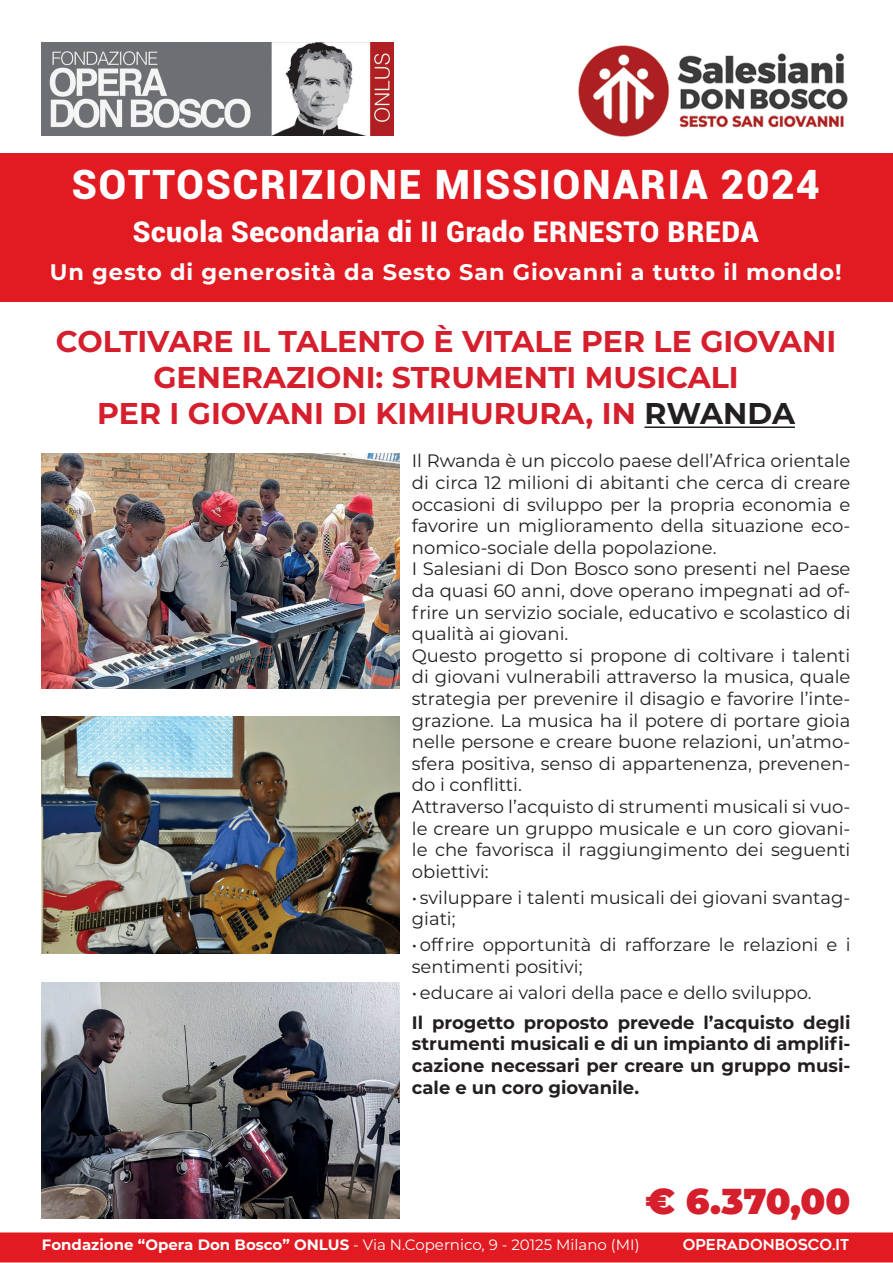
<style>
.page{position:relative;width:893px;height:1263px;background:#fff}
.page>*{position:absolute;margin:0;border:0;box-sizing:border-box;transform-origin:0 0}
.t1{font:900 40.5px "Roboto";letter-spacing:.04em;color:#fff}
.t2{font:900 36px "Montserrat";color:#d61f2d}
.t3{font:700 30px/36px "Montserrat";color:#d61f2d;text-align:center}
.t4{font:900 28.5px "Roboto";letter-spacing:.02em;color:#fff}
.t5{font:700 22.5px "Montserrat";letter-spacing:.04em;color:#fff}
.t6{font:18px/21.6px "Montserrat";color:#231f20}
.t7{font:700 18px/21.6px "Montserrat";color:#231f20;text-align:justify}
.t8{font:15px "Montserrat";color:#fff}
.t9{font:15px "Geometos";color:#fff}
.s1{color:#231f20}
.s2{font-weight:700}
</style>
<div class="page">
<div style="left:0;top:153px;width:893px;height:149px;background:#e21a21"></div>
<div style="left:0;top:1232px;width:893px;height:30px;background:#e21a21"></div>
<img style="left:42px;top:43px;width:351px;height:92px">
<hr style="left:644px;top:426px;width:151px;height:2px;background:#231f20">
<img style="left:578px;top:45px;width:270px;height:92px">
<img style="left:42px;top:454px;width:357px;height:234px">
<img style="left:42px;top:717px;width:357px;height:237px">
<img style="left:42px;top:982px;width:357px;height:237px">
<h1 class="t1" style="left:72px;top:156px;width:749px">SOTTOSCRIZIONE MISSIONARIA 2024</h1>
<h3 class="t4" style="left:133px;top:212px;width:627px">Scuola Secondaria di II Grado ERNESTO BREDA</h3>
<p class="t5" style="left:50px;top:256px;width:793px">Un gesto di generosità da Sesto San Giovanni a tutto il mondo!</p>
<h3 class="t3" style="left:56px;top:322px;width:782px">COLTIVARE IL TALENTO È VITALE PER LE GIOVANI<br>GENERAZIONI: STRUMENTI MUSICALI<br>PER I GIOVANI DI KIMIHURURA, IN <span class="s1">RWANDA</span></h3>
<p class="t6" style="left:412px;top:450px;width:440px">Il Rwanda è un piccolo paese dell’Africa orientale di circa 12 milioni di abitanti che cerca di creare occasioni di sviluppo per la propria economia e favorire un miglioramento della situazione eco&shy;nomico-sociale della popolazione.<br>I Salesiani di Don Bosco sono presenti nel Paese da quasi 60 anni, dove operano impegnati ad of&shy;frire un servizio sociale, educativo e scolastico di qualità ai giovani.<br>Questo progetto si propone di coltivare i talenti di giovani vulnerabili attraverso la musica, quale strategia per prevenire il disagio e favorire l’inte&shy;grazione. La musica ha il potere di portare gioia nelle persone e creare buone relazioni, un’atmo&shy;sfera positiva, senso di appartenenza, prevenen&shy;do i conflitti.<br>Attraverso l’acquisto di strumenti musicali si vuo&shy;le creare un gruppo musicale e un coro giovani&shy;le che favorisca il raggiungimento dei seguenti obiettivi:</p>
<p class="t6" style="left:412px;top:886px;width:440px">• sviluppare i talenti musicali dei giovani svantag&shy;giati;</p>
<p class="t6" style="left:412px;top:933px;width:440px">•offrire opportunità di rafforzare le relazioni e i sentimenti positivi;</p>
<p class="t6" style="left:412px;top:981px;width:401px">•educare ai valori della pace e dello sviluppo.</p>
<p class="t7" style="left:412px;top:1011px;width:440px">Il progetto proposto prevede l’acquisto degli strumenti musicali e di un impianto di amplifi&shy;cazione necessari per creare un gruppo musi&shy;cale e un coro giovanile.</p>
<h2 class="t2" style="left:645px;top:1174px;width:207px">€ 6.370,00</h2>
<p class="t8" style="left:42px;top:1234px;width:599px"><span class="s2">Fondazione “Opera Don Bosco” ONLUS</span> - Via N.Copernico, 9 - 20125 Milano (MI)</p>
<p class="t9" style="left:683px;top:1236px;width:168px">OPERADONBOSCO.IT</p>
</div>
